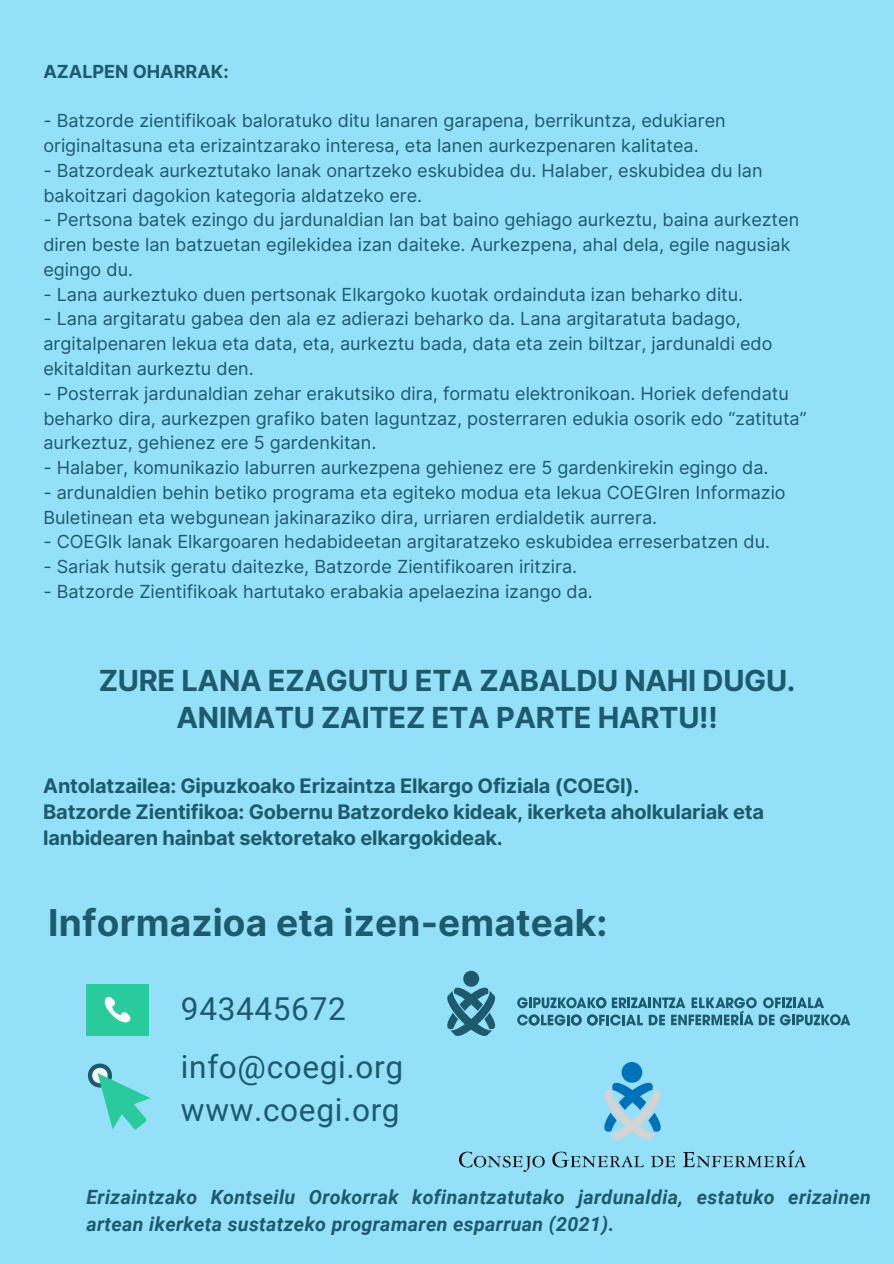
<style>
.page{position:relative;width:894px;height:1264px;background:#fff}
.page>*{position:absolute;margin:0;border:0;box-sizing:border-box;transform-origin:0 0}
.t1{font:700 37.05px "Inter";letter-spacing:.005em;color:#1d5a6d}
.t2{font:31.65px "Roboto";letter-spacing:.02em;color:#1d5a6d}
.t3{font:700 28.95px/37.2px "Inter";letter-spacing:-.01em;color:#1d5a6d;text-align:center}
.t4{font:700 19.95px/26px "Inter";letter-spacing:-.01em;color:#1d5a6d}
.t5{font:italic 700 19.65px/27px "Roboto";letter-spacing:.02em;color:#1d5a6d}
.t6{font:18px/24.8px "Inter";color:#1d5a6d}
.t7{font:700 18px "Inter";color:#1d5a6d}
</style>
<div class="page">
<div style="left:0;top:0;width:893px;height:1263px;background:#93e0f8"></div>
<div style="left:86px;top:983px;width:63px;height:52px;background:#29cb9d"></div>
<svg style="left:104px;top:996px;width:27px;height:26px"></svg>
<svg style="left:87px;top:1063px;width:64px;height:66px"></svg>
<div style="left:463px;top:970px;width:16px;height:16px;background:#1d5a6d;border-radius:50%"></div>
<svg style="left:447px;top:986px;width:49px;height:50px"></svg>
<svg style="left:517px;top:997px;width:333px;height:28px"></svg>
<img style="left:459px;top:1062px;width:346px;height:109px">
<p class="t7" style="left:43px;top:60px;width:187px">AZALPEN OHARRAK:</p>
<p class="t6" style="left:43px;top:108px;width:683px">- Batzorde zientifikoak baloratuko ditu lanaren garapena, berrikuntza, edukiaren originaltasuna eta erizaintzarako interesa, eta lanen aurkezpenaren kalitatea.</p>
<p class="t6" style="left:43px;top:158px;width:720px">- Batzordeak aurkeztutako lanak onartzeko eskubidea du. Halaber, eskubidea du lan bakoitzari dagokion kategoria aldatzeko ere.</p>
<p class="t6" style="left:43px;top:207px;width:757px">- Pertsona batek ezingo du jardunaldian lan bat baino gehiago aurkeztu, baina aurkezten diren beste lan batzuetan egilekidea izan daiteke. Aurkezpena, ahal dela, egile nagusiak egingo du.</p>
<p class="t6" style="left:43px;top:282px;width:701px">- Lana aurkeztuko duen pertsonak Elkargoko kuotak ordainduta izan beharko ditu.</p>
<p class="t6" style="left:43px;top:306px;width:730px">- Lana argitaratu gabea den ala ez adierazi beharko da. Lana argitaratuta badago, argitalpenaren lekua eta data, eta, aurkeztu bada, data eta zein biltzar, jardunaldi edo ekitalditan aurkeztu den.</p>
<p class="t6" style="left:43px;top:381px;width:764px">- Posterrak jardunaldian zehar erakutsiko dira, formatu elektronikoan. Horiek defendatu beharko dira, aurkezpen grafiko baten laguntzaz, posterraren edukia osorik edo “zatituta” aurkeztuz, gehienez ere 5 gardenkitan.</p>
<p class="t6" style="left:43px;top:455px;width:726px">- Halaber, komunikazio laburren aurkezpena gehienez ere 5 gardenkirekin egingo da.</p>
<p class="t6" style="left:43px;top:480px;width:743px">- ardunaldien behin betiko programa eta egiteko modua eta lekua COEGIren Informazio<br>Buletinean eta webgunean jakinaraziko dira, urriaren erdialdetik aurrera.</p>
<p class="t6" style="left:43px;top:529px;width:728px">- COEGIk lanak Elkargoaren hedabideetan argitaratzeko eskubidea erreserbatzen du.</p>
<p class="t6" style="left:43px;top:554px;width:535px">- Sariak hutsik geratu daitezke, Batzorde Zientifikoaren iritzira.</p>
<p class="t6" style="left:43px;top:579px;width:551px">- Batzorde Zientifikoak hartutako erabakia apelaezina izango da.</p>
<p class="t3" style="left:99px;top:661px;width:698px">ZURE LANA EZAGUTU ETA ZABALDU NAHI DUGU.<br>ANIMATU ZAITEZ ETA PARTE HARTU!!</p>
<p class="t4" style="left:43px;top:772px;width:597px">Antolatzailea: Gipuzkoako Erizaintza Elkargo Ofiziala (COEGI).</p>
<p class="t4" style="left:43px;top:798px;width:722px">Batzorde Zientifikoa: Gobernu Batzordeko kideak, ikerketa aholkulariak eta lanbidearen hainbat sektoretako elkargokideak.</p>
<p class="t1" style="left:48px;top:900px;width:560px">Informazioa eta izen-emateak:</p>
<p class="t2" style="left:181px;top:990px;width:166px">943445672</p>
<p class="t2" style="left:181px;top:1048px;width:224px">info@coegi.org</p>
<p class="t2" style="left:181px;top:1091px;width:220px">www.coegi.org</p>
<p class="t5" style="left:86px;top:1184px;width:785px">Erizaintzako Kontseilu Orokorrak kofinantzatutako jardunaldia, estatuko erizainen artean ikerketa sustatzeko programaren esparruan (2021).</p>
</div>
